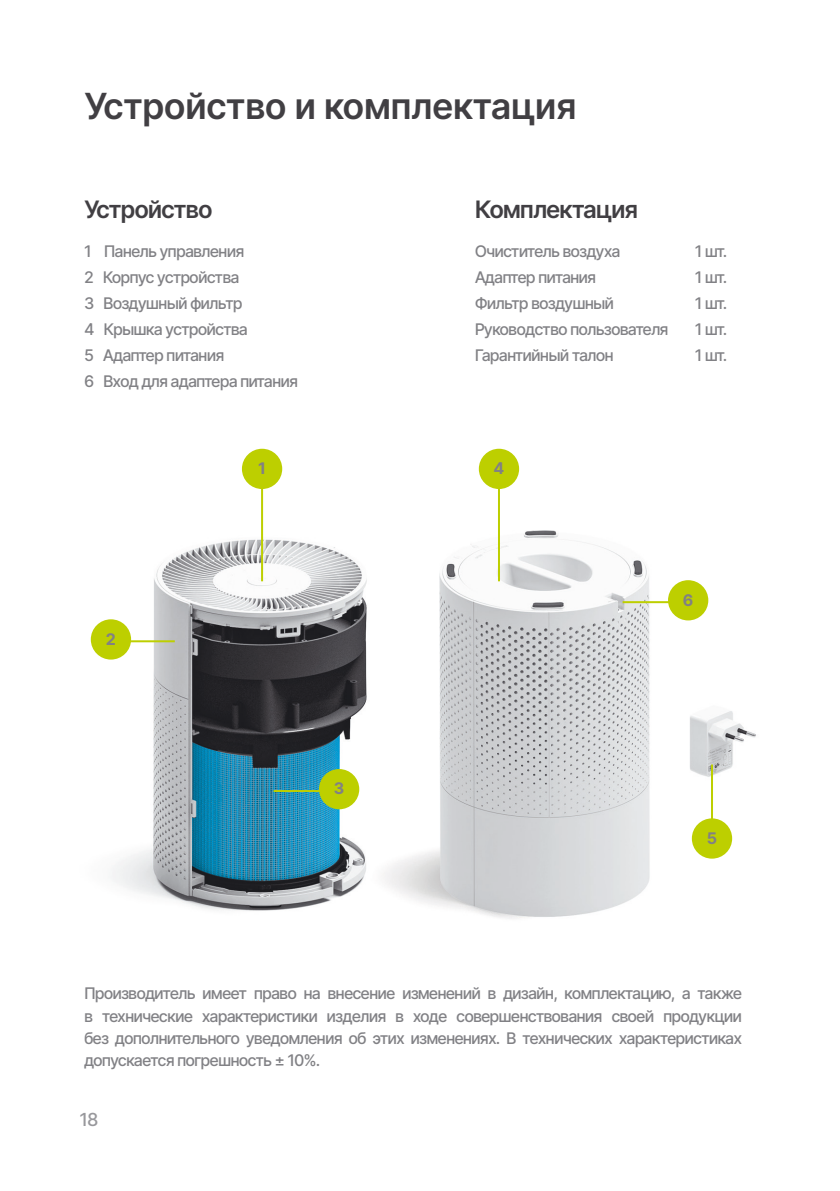
<style>
.page{position:relative;width:840px;height:1191px;background:#fff}
.page>*{position:absolute;margin:0;border:0;box-sizing:border-box;transform-origin:0 0}
.Big_Head{font:600 36px "Inter";letter-spacing:-.02em;color:#413f43}
.head{font:600 24px "Inter";letter-spacing:-.05em;color:#413f43}
.t1{font:500 18px "Inter";color:#98989c}
.Text{font:500 16px/26px "Inter";letter-spacing:-.06em;color:#818185}
.Text-2{font:700 16px "Inter";color:#818185}
</style>
<div class="page">
<img style="left:90px;top:448px;width:666px;height:471px">
<hr style="left:261px;top:478px;width:2px;height:103px;background:#bdcf00">
<hr style="left:113px;top:640px;width:62px;height:2px;background:#bdcf00">
<hr style="left:273px;top:790px;width:61px;height:2px;background:#bdcf00">
<hr style="left:622px;top:601px;width:61px;height:2px;background:#bdcf00">
<hr style="left:497px;top:478px;width:2px;height:103px;background:#bdcf00">
<hr style="left:710px;top:764px;width:2px;height:64px;background:#bdcf00">
<div style="left:242px;top:449px;width:40px;height:40px;background:#bdcf00;border-radius:50%"></div>
<div style="left:91px;top:619px;width:40px;height:40px;background:#bdcf00;border-radius:50%"></div>
<div style="left:319px;top:769px;width:40px;height:40px;background:#bdcf00;border-radius:50%"></div>
<div style="left:667px;top:580px;width:41px;height:40px;background:#bdcf00;border-radius:50%"></div>
<div style="left:478px;top:449px;width:41px;height:40px;background:#bdcf00;border-radius:50%"></div>
<div style="left:691px;top:818px;width:40px;height:40px;background:#bdcf00;border-radius:50%"></div>
<p class="Big_Head" style="left:84px;top:80px;width:494px">Устройство и комплектация</p>
<p class="head" style="left:84px;top:192px;width:130px">Устройство</p>
<p class="head" style="left:474px;top:192px;width:165px">Комплектация</p>
<p class="Text" style="left:84px;top:237px;width:216px">1 Панель управления<br>2 Корпус устройства<br>3 Воздушный фильтр<br>4 Крышка устройства<br>5 Адаптер питания<br>6 Вход для адаптера питания</p>
<p class="Text" style="left:474px;top:237px;width:195px">Очиститель воздуха<br>Адаптер питания<br>Фильтр воздушный<br>Руководство пользователя<br>Гарантийный талон</p>
<p class="Text" style="left:694px;top:237px;width:34px;text-align:justify">1 шт.<br>1 шт.<br>1 шт.<br>1 шт.<br>1 шт.</p>
<p class="Text-2" style="left:106px;top:627px;width:12px">2</p>
<p class="Text-2" style="left:258px;top:457px;width:9px">1</p>
<p class="Text-2" style="left:333px;top:777px;width:12px">3</p>
<p class="Text-2" style="left:493px;top:457px;width:12px">4</p>
<p class="Text-2" style="left:682px;top:588px;width:12px">6</p>
<p class="Text-2" style="left:706px;top:826px;width:12px">5</p>
<p class="Text" style="left:84px;top:982px;width:659px;line-height:22px;text-align:justify">Производитель имеет право на внесение изменений в дизайн, комплектацию, а также в технические характеристики изделия в ходе совершенствования своей продукции без дополнительного уведомления об этих изменениях. В технических характеристиках допускается погрешность ± 10%.</p>
<p class="t1" style="left:79px;top:1106px;width:20px">18</p>
</div>
